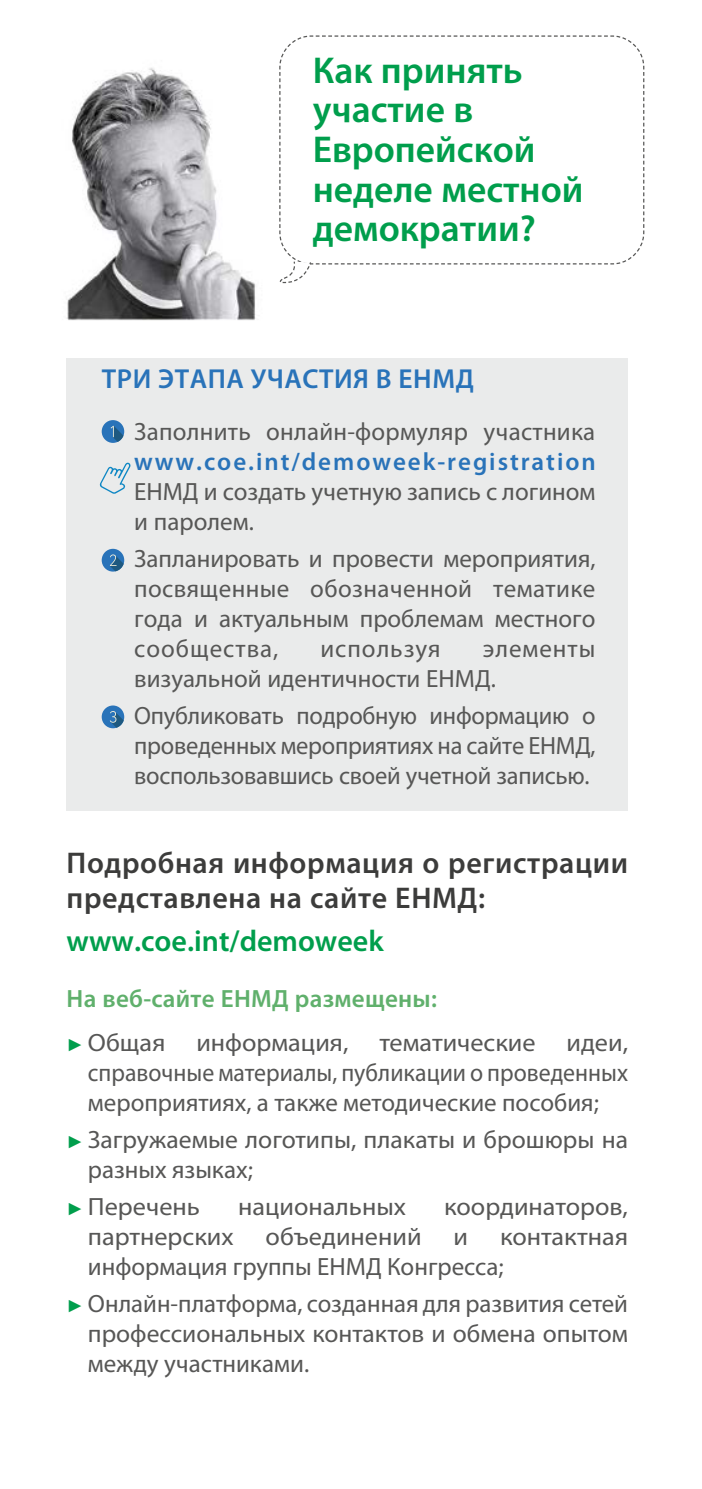
<style>
.page{position:relative;width:702px;height:1489px;background:#fff}
.page>*{position:absolute;margin:0;border:0;box-sizing:border-box;transform-origin:0 0}
.t1{font:600 37.5px/39.8px "Myriad Pro";color:#009e4c}
.t2{font:600 30px/35px "Myriad Pro";letter-spacing:.02em;color:#3c3c3b}
.t3{font:600 30px "Myriad Pro";color:#009e4c}
.t4{font:600 27.5px "Myriad Pro";letter-spacing:.02em;color:#2973b9}
.t5{font:25px/30px "Myriad Pro";color:#575756}
.t6{font:25px/44.2px "Myriad Pro";color:#575756;scale:1.05 1}
.t7{font:25px/30px "Myriad Pro";color:#575756;scale:.95 1}
.t8{font:600 25px "Myriad Pro";letter-spacing:.08em;color:#2973b9}
.t9{font:25px "Myriad Pro";letter-spacing:.04em;color:#575756}
.s1{font-weight:600;color:#60b06c}
.s2{font-family:"Arial";font-size:17.5px;color:#009e4c}
</style>
<div class="page">
<img style="left:66px;top:67px;width:190px;height:254px">
<svg style="left:279px;top:35px;width:366px;height:230px"></svg>
<svg style="left:279px;top:235px;width:330px;height:49px"></svg>
<div style="left:67px;top:358px;width:561px;height:452px;background:#eaebeb"></div>
<svg style="left:99px;top:462px;width:32px;height:32px"></svg>
<div style="left:102px;top:420px;width:22px;height:23px;background:#2973b9;border-radius:50%"></div>
<svg style="left:111px;top:426px;width:12px;height:16px"></svg>
<div style="left:102px;top:549px;width:22px;height:22px;background:#2973b9;border-radius:50%"></div>
<svg style="left:110px;top:554px;width:14px;height:17px"></svg>
<div style="left:102px;top:705px;width:22px;height:23px;background:#2973b9;border-radius:50%"></div>
<svg style="left:110px;top:711px;width:14px;height:16px"></svg>
<h1 class="t1" style="left:313px;top:49px;width:272px">Как принять участие в<br>Европейской неделе местной демократии?</h1>
<p class="t4" style="left:102px;top:362px;width:373px">ТРИ ЭТАПА УЧАСТИЯ В ЕНМД</p>
<p class="t5" style="left:134px;top:416px;width:462px">Заполнить онлайн-формуляр участника</p>
<p class="t8" style="left:134px;top:445px;width:463px">www.coe.int/demoweek-registration</p>
<p class="t5" style="left:134px;top:476px;width:463px">ЕНМД и создать учетную запись с логином и паролем.</p>
<p class="t5" style="left:134px;top:543px;width:463px;text-align:justify">Запланировать и провести мероприятия, посвященные обозначенной тематике года и актуальным проблемам местного сообщества,</p>
<p class="t5" style="left:134px;top:633px;width:462px;text-indent:348px">элементы визуальной идентичности ЕНМД.</p>
<p class="t5" style="left:134px;top:700px;width:463px;text-align:justify">Опубликовать подробную информацию о проведенных мероприятиях на сайте ЕНМД, воспользовавшись своей учетной записью.</p>
<p class="t9" style="left:320px;top:633px;width:122px">используя</p>
<p class="t2" style="left:67px;top:845px;width:563px">Подробная информация о регистрации представлена на сайте ЕНМД:</p>
<p class="t3" style="left:67px;top:921px;width:318px">www.coe.int/demoweek</p>
<p class="t6" style="left:67px;top:975px;width:536px"><span class="s1">На веб-сайте ЕНМД размещены:<br></span><span class="s2">►</span> Общая информация, тематические идеи,</p>
<p class="t7" style="left:88px;top:1057px;width:570px">справочные материалы, публикации о проведенных мероприятиях, а также методические пособия;</p>
<p class="t5" style="left:88px;top:1124px;width:541px;text-indent:-21px"><span class="s2">►</span> Загружаемые логотипы, плакаты и брошюры на разных языках;</p>
<p class="t6" style="left:67px;top:1184px;width:128px"><span class="s2">►</span> Перечень</p>
<p class="t6" style="left:238px;top:1184px;width:161px">национальных</p>
<p class="t6" style="left:444px;top:1184px;width:177px">координаторов,</p>
<p class="t6" style="left:88px;top:1214px;width:140px">партнерских</p>
<p class="t6" style="left:265px;top:1214px;width:150px">объединений</p>
<p class="t6" style="left:453px;top:1214px;width:15px">и</p>
<p class="t6" style="left:88px;top:1221px;width:516px;line-height:30px;text-indent:412px">контактная информация группы ЕНМД Конгресса;</p>
<p class="t5" style="left:88px;top:1288px;width:541px;text-align:justify;text-indent:-21px"><span class="s2">►</span> Онлайн-платформа, созданная для развития сетей профессиональных контактов и обмена опытом между участниками.</p>
</div>
